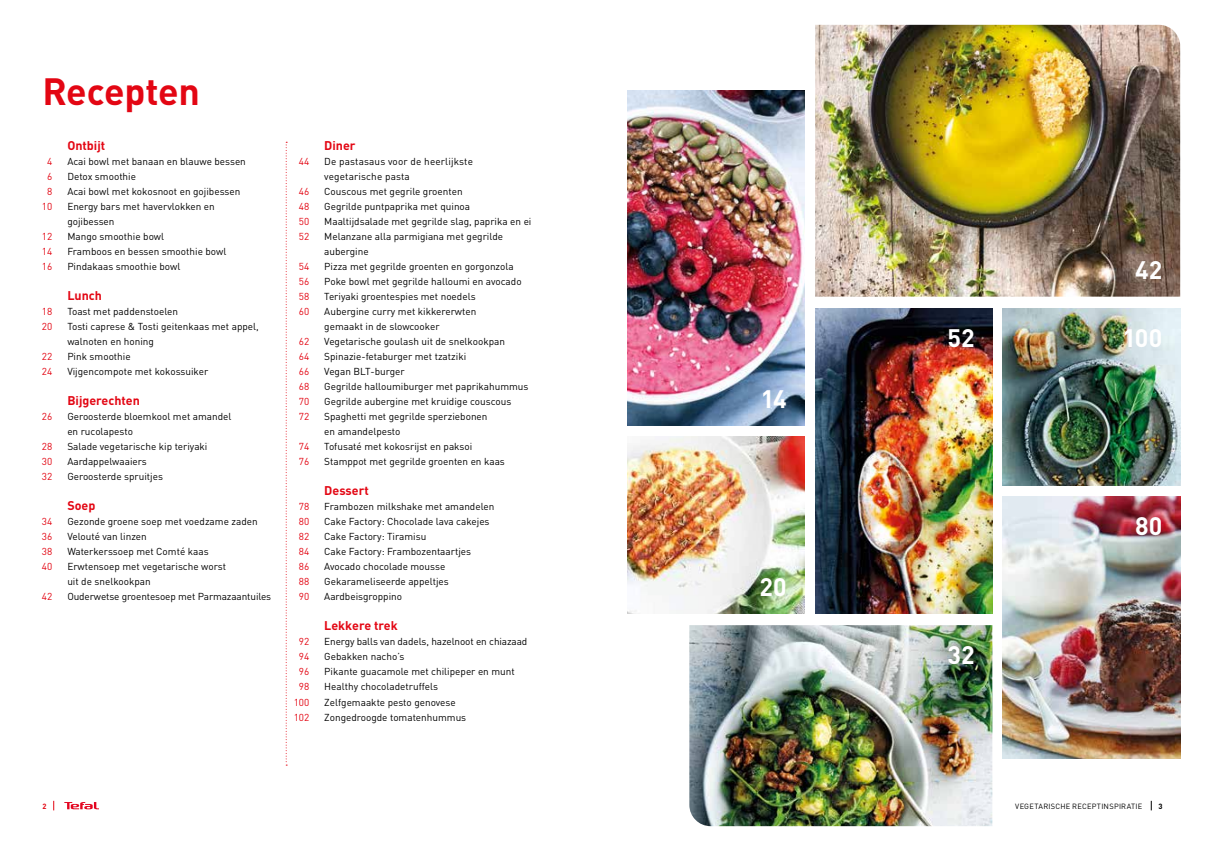
<style>
.page{position:relative;width:1205px;height:851px;background:#fff}
.page>*{position:absolute;margin:0;border:0;box-sizing:border-box;transform-origin:0 0}
.t1{font:700 37.5px "DIN";letter-spacing:-.01em;color:#e30613}
.t2{font:700 25px "DIN";color:#fff}
.t3{font:700 12.5px "DIN";color:#e30613}
.t4{font:10px/15px "DIN";color:#000}
.t5{font:10px/15px "DIN";color:#e30613;text-align:justify}
.t6{font:7.5px "DIN";letter-spacing:.03em;color:#000}
.t7{font:700 7.5px "DIN";color:#e30613}
.t8{font:700 7.5px "DIN";color:#000}
</style>
<div class="page">
<svg style="left:286px;top:142px;width:1px;height:623px"></svg>
<img style="left:815px;top:25px;width:365px;height:271px">
<img style="left:627px;top:90px;width:177px;height:336px">
<img style="left:1003px;top:496px;width:177px;height:262px">
<img style="left:689px;top:625px;width:303px;height:201px">
<img style="left:1003px;top:308px;width:177px;height:177px">
<img style="left:815px;top:308px;width:177px;height:305px">
<img style="left:627px;top:436px;width:177px;height:177px">
<svg style="left:64px;top:802px;width:35px;height:7px"></svg>
<h1 class="t1" style="left:43px;top:67px;width:159px">Recepten</h1>
<p class="t5" style="left:42px;top:154px;width:12px;text-align:center">4<br>6<br>8<br>10</p>
<p class="t5" style="left:42px;top:229px;width:12px">12<br>14<br>16</p>
<p class="t5" style="left:42px;top:304px;width:12px">18<br>20</p>
<p class="t5" style="left:42px;top:349px;width:12px">22<br>24</p>
<p class="t5" style="left:42px;top:409px;width:12px">26</p>
<p class="t5" style="left:42px;top:439px;width:12px">28<br>30<br>32</p>
<p class="t5" style="left:42px;top:514px;width:12px">34<br>36<br>38<br>40</p>
<p class="t5" style="left:42px;top:589px;width:12px">42</p>
<p class="t3" style="left:67px;top:137px;width:39px">Ontbijt</p>
<p class="t4" style="left:67px;top:154px;width:180px">Acai bowl met banaan en blauwe bessen<br>Detox smoothie<br>Acai bowl met kokosnoot en gojibessen<br>Energy bars met havervlokken en gojibessen<br>Mango smoothie bowl<br>Framboos en bessen smoothie bowl<br>Pindakaas smoothie bowl</p>
<p class="t3" style="left:67px;top:287px;width:36px">Lunch</p>
<p class="t4" style="left:67px;top:304px;width:193px">Toast met paddenstoelen<br>Tosti caprese &amp; Tosti geitenkaas met appel, walnoten en honing<br>Pink smoothie<br>Vijgencompote met kokossuiker</p>
<p class="t3" style="left:67px;top:392px;width:74px">Bijgerechten</p>
<p class="t4" style="left:67px;top:409px;width:166px">Geroosterde bloemkool met amandel en rucolapesto<br>Salade vegetarische kip teriyaki<br>Aardappelwaaiers<br>Geroosterde spruitjes</p>
<p class="t3" style="left:67px;top:497px;width:30px">Soep</p>
<p class="t4" style="left:67px;top:514px;width:205px">Gezonde groene soep met voedzame zaden<br>Velouté van linzen<br>Waterkerssoep met Comté kaas<br>Erwtensoep met vegetarische worst<br>uit de snelkookpan<br>Ouderwetse groentesoep met Parmazaantuiles</p>
<p class="t5" style="left:299px;top:154px;width:12px">44</p>
<p class="t5" style="left:299px;top:184px;width:12px">46<br>48<br>50<br>52</p>
<p class="t5" style="left:299px;top:259px;width:12px">54<br>56<br>58<br>60</p>
<p class="t5" style="left:299px;top:334px;width:12px">62<br>64<br>66<br>68<br>70<br>72</p>
<p class="t5" style="left:299px;top:439px;width:12px">74<br>76</p>
<p class="t5" style="left:299px;top:499px;width:12px">78<br>80<br>82<br>84<br>86<br>88<br>90</p>
<p class="t5" style="left:294px;top:634px;width:17px;text-align:center">92<br>94<br>96<br>98<br>100<br>102</p>
<p class="t3" style="left:324px;top:137px;width:33px">Diner</p>
<p class="t4" style="left:324px;top:154px;width:209px">De pastasaus voor de heerlijkste vegetarische pasta<br>Couscous met gegrile groenten<br>Gegrilde puntpaprika met quinoa Maaltijdsalade met gegrilde slag, paprika en ei Melanzane alla parmigiana met gegrilde aubergine<br>Pizza met gegrilde groenten en gorgonzola Poke bowl met gegrilde halloumi en avocado Teriyaki groentespies met noedels<br>Aubergine curry met kikkererwten<br>gemaakt in de slowcooker<br>Vegetarische goulash uit de snelkookpan Spinazie-fetaburger met tzatziki<br>Vegan BLT-burger<br>Gegrilde halloumiburger met paprikahummus Gegrilde aubergine met kruidige couscous Spaghetti met gegrilde sperziebonen<br>en amandelpesto<br>Tofusaté met kokosrijst en paksoi<br>Stamppot met gegrilde groenten en kaas</p>
<p class="t3" style="left:324px;top:482px;width:46px">Dessert</p>
<p class="t4" style="left:324px;top:499px;width:172px">Frambozen milkshake met amandelen<br>Cake Factory: Chocolade lava cakejes<br>Cake Factory: Tiramisu<br>Cake Factory: Frambozentaartjes<br>Avocado chocolade mousse<br>Gekarameliseerde appeltjes<br>Aardbeisgroppino</p>
<p class="t3" style="left:324px;top:617px;width:75px">Lekkere trek</p>
<p class="t4" style="left:324px;top:634px;width:205px">Energy balls van dadels, hazelnoot en chiazaad<br>Gebakken nacho’s<br>Pikante guacamole met chilipeper en munt<br>Healthy chocoladetruffels<br>Zelfgemaakte pesto genovese<br>Zongedroogde tomatenhummus</p>
<h2 class="t2" style="left:761px;top:382px;width:28px">14</h2>
<h2 class="t2" style="left:759px;top:570px;width:29px">20</h2>
<h2 class="t2" style="left:1135px;top:253px;width:29px">42</h2>
<h2 class="t2" style="left:947px;top:321px;width:28px">52</h2>
<h2 class="t2" style="left:1122px;top:321px;width:42px">100</h2>
<h2 class="t2" style="left:947px;top:638px;width:29px">32</h2>
<h2 class="t2" style="left:1135px;top:509px;width:29px">80</h2>
<p class="t7" style="left:43px;top:801px;width:6px">2</p>
<p class="t6" style="left:1015px;top:801px;width:129px">VEGETARISCHE RECEPTINSPIRATIE</p>
<p class="t8" style="left:1158px;top:801px;width:6px">3</p>
</div>
